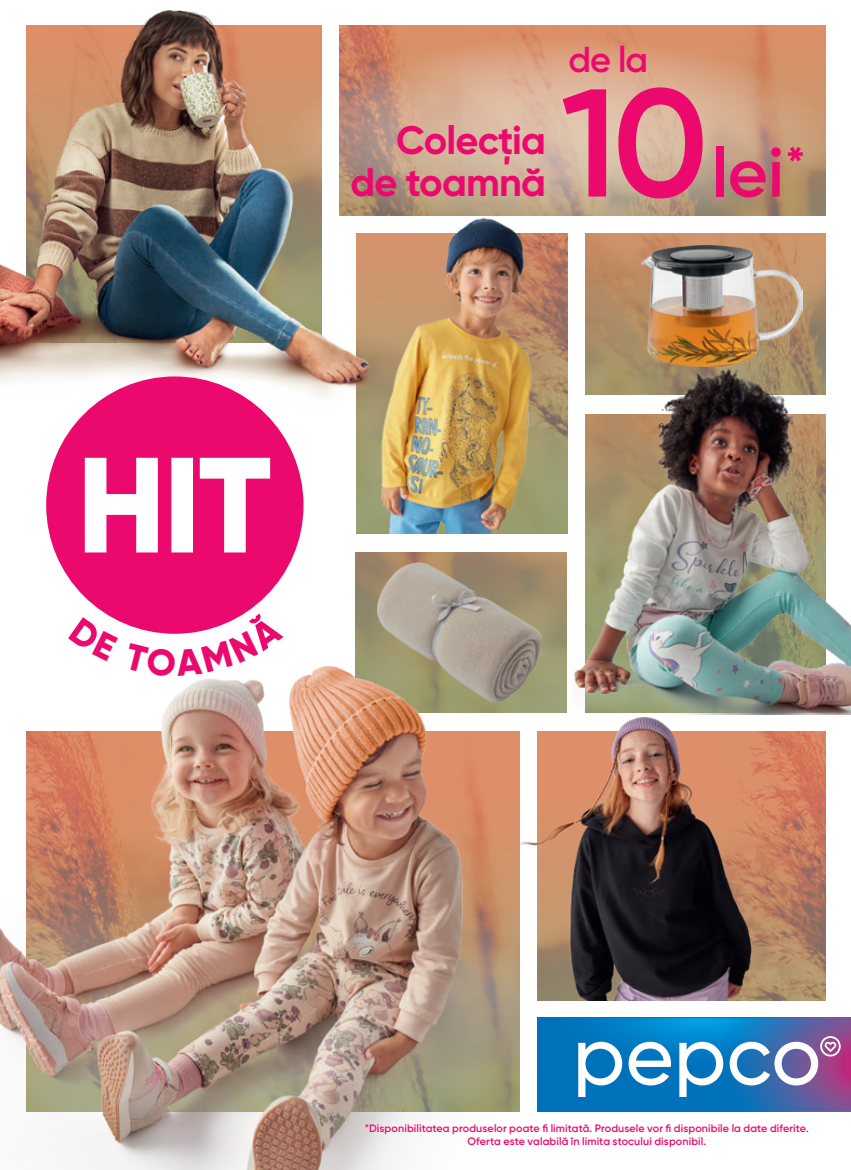
<style>
.page{position:relative;width:851px;height:1170px;background:#fff}
.page>*{position:absolute;margin:0;border:0;box-sizing:border-box;transform-origin:0 0}
.t1{font:600 69px "Gilroy";color:#ec096d}
.t2{font:700 39.6px/41.4px "Gilroy";letter-spacing:-.02em;color:#ec096d;text-align:right}
.t3{font:600 36px "Gilroy";color:#ec096d}
.t4{font:600 10.8px/12.3px "Gilroy";letter-spacing:.01em;color:#ec096d;text-align:center}
.s1{font-size:153px}
</style>
<div class="page">
<img style="left:464px;top:26px;width:361px;height:190px">
<img style="left:355px;top:552px;width:212px;height:154px">
<img style="left:775px;top:731px;width:50px;height:269px">
<img style="left:611px;top:234px;width:214px;height:70px">
<img style="left:0;top:652px;width:519px;height:517px">
<img style="left:0;top:10px;width:464px;height:435px">
<img style="left:574px;top:304px;width:276px;height:411px">
<img style="left:641px;top:246px;width:161px;height:121px">
<img style="left:377px;top:562px;width:164px;height:139px">
<img style="left:327px;top:197px;width:284px;height:336px">
<img style="left:506px;top:706px;width:269px;height:294px">
<svg style="left:537px;top:1017px;width:313px;height:94px"></svg>
<svg style="left:284px;top:38px;width:549px;height:196px"></svg>
<svg style="left:787px;top:147px;width:15px;height:14px"></svg>
<div style="left:46px;top:376px;width:257px;height:257px;background:#ec096d;border-radius:50%"></div>
<svg style="left:85px;top:458px;width:185px;height:94px"></svg>
<svg style="left:68px;top:617px;width:50px;height:44px"></svg>
<svg style="left:124px;top:610px;width:159px;height:66px"></svg>
<h2 class="t2" style="left:350px;top:120px;width:197px">Colecția de toamnă</h2>
<h3 class="t3" style="left:568px;top:37px;width:81px">de la</h3>
<h1 class="t1" style="left:560px;top:130px;width:225px"><span class="s1">10</span>lei</h1>
<p class="t4" style="left:364px;top:1122px;width:445px">*Disponibilitatea produselor poate fi limitată. Produsele vor fi disponibile la date diferite.<br>Oferta este valabilă în limita stocului disponibil.</p>
</div>
